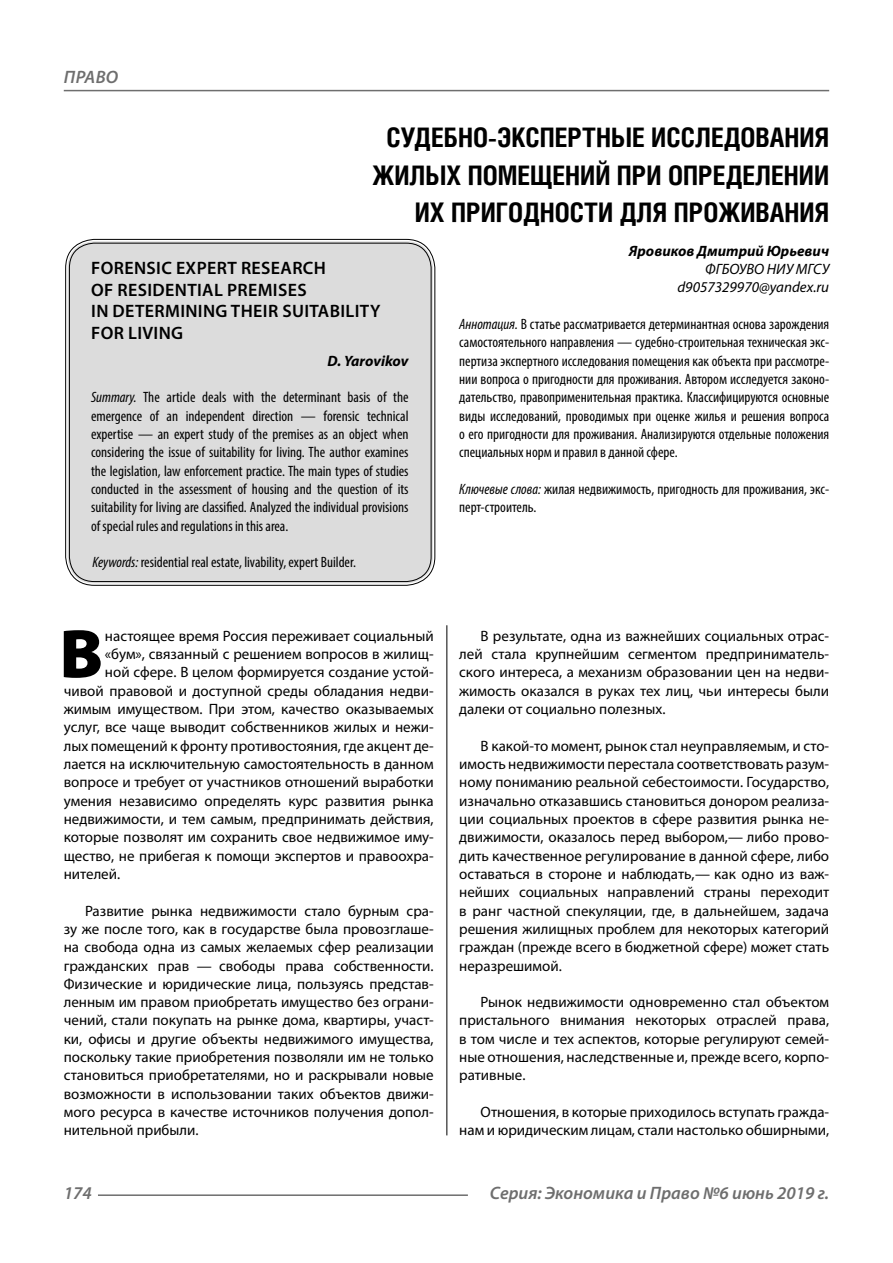
<style>
.page{position:relative;width:893px;height:1263px;background:#fff}
.page>*{position:absolute;margin:0;border:0;box-sizing:border-box;transform-origin:0 0}
.Bukvica{font:900 69.3px "Myriad Pro";color:#000}
.Header{font:700 27px/37.5px "Helios Cond";color:#000;text-align:right}
.Header-eng{font:600 18px/21.6px "Myriad Pro";letter-spacing:.02em;color:#000}
.t1{font:italic 600 18px "Myriad Pro";color:#6e6e6e}
.Normal{font:15px/18.3px "Myriad Pro";color:#000;text-align:justify}
.Bukvica-2{font:15px "Myriad Pro";color:#000}
.Annotation-rus{font:condensed 15px/18.3px "Myriad Pro";color:#000;text-align:justify}
.Annotation-eng{font:condensed 15px/18.3px "Myriad Pro";color:#000;text-align:justify}
.Author{font:italic 700 15px "Myriad Pro";color:#000}
.Author-email{font:italic 15px "Myriad Pro";color:#000}
.Author-doc{font:italic 15px "Myriad Pro";color:#000}
.Author-eng{font:italic 700 15px "Myriad Pro";letter-spacing:-.005em;color:#000}
.s1{font-style:italic}
</style>
<div class="page">
<hr style="left:446px;top:128px;width:1px;height:1007px;background:#000">
<div style="left:43px;top:0;width:786px;height:625px;background:#fff"></div>
<div style="left:68px;top:241px;width:365px;height:342px;background:#dcdcdc;border-radius:27px"></div>
<div style="left:69px;top:243px;width:362px;height:339px;border:1px solid #000;border-radius:25px"></div>
<hr style="left:98px;top:1194px;width:370px;height:2px;background:#6e6e6e">
<hr style="left:64px;top:90px;width:765px;height:1px;background:#6e6e6e">
<p class="t1" style="left:64px;top:66px;width:24px">Право</p>
<p class="Header" style="left:372px;top:118px;width:458px">СУДЕБНО-ЭКСПЕРТНЫЕ ИССЛЕДОВАНИЯ<br>ЖИЛЫХ ПОМЕЩЕНИЙ ПРИ ОПРЕДЕЛЕНИИ<br>ИХ ПРИГОДНОСТИ ДЛЯ ПРОЖИВАНИЯ</p>
<p class="Author" style="left:629px;top:241px;width:202px">Яровиков Дмитрий Юрьевич</p>
<p class="Author-doc" style="left:705px;top:260px;width:125px">ФГБОУВО НИУ МГСУ</p>
<p class="Author-email" style="left:677px;top:278px;width:153px">d9057329970@yandex.ru</p>
<p class="Annotation-rus" style="left:459px;top:315px;width:371px"><span class="s1">Аннотация.</span> В статье рассматривается детерминантная основа зарождения самостоятельного направления — судебно-строительная техническая экс&shy;пертиза экспертного исследования помещения как объекта при рассмотре&shy;нии вопроса о пригодности для проживания. Автором исследуется законо&shy;дательство, правоприменительная практика. Классифицируются основные виды исследований, проводимых при оценке жилья и решения вопроса о его пригодности для проживания. Анализируются отдельные положения специальных норм и правил в данной сфере.</p>
<p class="Annotation-rus" style="left:459px;top:480px;width:371px"><span class="s1">Ключевые слова:</span> жилая недвижимость, пригодность для проживания, экс&shy;перт-строитель.</p>
<p class="Header-eng" style="left:91px;top:257px;width:291px">FORENSIC EXPERT RESEARCH<br>OF RESIDENTIAL PREMISES<br>IN DETERMINING THEIR SUITABILITY<br>FOR LIVING</p>
<p class="Author-eng" style="left:328px;top:351px;width:82px">D. Yarovikov</p>
<p class="Annotation-eng" style="left:91px;top:388px;width:319px"><span class="s1">Summary.</span> The article deals with the determinant basis of the emergence of an independent direction — forensic technical expertise — an expert study of the premises as an object when considering the issue of suitability for living. The author examines the legislation, law enforcement practice. The main types of studies conducted in the assessment of housing and the question of its suitability for living are classified. Analyzed the individual provisions of special rules and regulations in this area.</p>
<p class="Annotation-eng" style="left:93px;top:553px;width:265px"><span class="s1">Keywords:</span> residential real estate, livability, expert Builder.</p>
<p class="Bukvica" style="left:59px;top:608px;width:45px">В</p>
<p class="Bukvica-2" style="left:105px;top:626px;width:330px">настоящее время Россия переживает социальный</p>
<p class="Bukvica-2" style="left:105px;top:645px;width:330px">«бум», связанный с решением вопросов в жилищ-</p>
<p class="Bukvica-2" style="left:105px;top:663px;width:330px">ной сфере. В целом формируется создание устой-</p>
<p class="Bukvica-2" style="left:64px;top:681px;width:371px">чивой правовой и доступной среды обладания недви-</p>
<p class="Bukvica-2" style="left:64px;top:700px;width:371px">жимым имуществом. При этом, качество оказываемых</p>
<p class="Bukvica-2" style="left:64px;top:718px;width:371px">услуг, все чаще выводит собственников жилых и нежи-</p>
<p class="Bukvica-2" style="left:64px;top:736px;width:371px">лых помещений к фронту противостояния, где акцент де-</p>
<p class="Bukvica-2" style="left:64px;top:755px;width:371px">лается на исключительную самостоятельность в данном</p>
<p class="Bukvica-2" style="left:64px;top:773px;width:371px">вопросе и требует от участников отношений выработки</p>
<p class="Bukvica-2" style="left:64px;top:791px;width:371px">умения независимо определять курс развития рынка</p>
<p class="Bukvica-2" style="left:64px;top:810px;width:371px">недвижимости, и тем самым, предпринимать действия,</p>
<p class="Bukvica-2" style="left:64px;top:828px;width:371px">которые позволят им сохранить свое недвижимое иму-</p>
<p class="Bukvica-2" style="left:64px;top:846px;width:371px">щество, не прибегая к помощи экспертов и правоохра-</p>
<p class="Bukvica-2" style="left:64px;top:864px;width:58px">нителей.</p>
<p class="Normal" style="left:64px;top:901px;width:371px;text-indent:21px">Развитие рынка недвижимости стало бурным сра&shy;зу же после того, как в государстве была провозглаше&shy;на свобода одна из самых желаемых сфер реализации гражданских прав — свободы права собственности.<br>Физические и юридические лица, пользуясь представ&shy;ленным им правом приобретать имущество без ограни&shy;чений, стали покупать на рынке дома, квартиры, участ&shy;ки, офисы и другие объекты недвижимого имущества, поскольку такие приобретения позволяли им не только становиться приобретателями, но и раскрывали новые возможности в использовании таких объектов движи&shy;мого ресурса в качестве источников получения допол&shy;нительной прибыли.</p>
<p class="Normal" style="left:459px;top:626px;width:371px;text-indent:21px">В результате, одна из важнейших социальных отрас&shy;лей стала крупнейшим сегментом предприниматель&shy;ского интереса, а механизм образовании цен на недви&shy;жимость оказался в руках тех лиц, чьи интересы были далеки от социально полезных.</p>
<p class="Normal" style="left:459px;top:736px;width:371px;text-indent:21px">В какой-то момент, рынок стал неуправляемым, и сто&shy;имость недвижимости перестала соответствовать разум&shy;ному пониманию реальной себестоимости. Государство, изначально отказавшись становиться донором реализа&shy;ции социальных проектов в сфере развития рынка не&shy;движимости, оказалось перед выбором,— либо прово&shy;дить качественное регулирование в данной сфере, либо оставаться в стороне и наблюдать,— как одно из важ&shy;нейших социальных направлений страны переходит в ранг частной спекуляции, где, в дальнейшем, задача решения жилищных проблем для некоторых категорий граждан (прежде всего в бюджетной сфере) может стать неразрешимой.</p>
<p class="Normal" style="left:459px;top:993px;width:371px;text-indent:21px">Рынок недвижимости одновременно стал объектом пристального внимания некоторых отраслей права, в том числе и тех аспектов, которые регулируют семей&shy;ные отношения, наследственные и, прежде всего, корпо&shy;ративные.</p>
<p class="Normal" style="left:459px;top:1103px;width:371px;text-align:right">Отношения, в которые приходилось вступать гражда&shy;нам и юридическим лицам, стали настолько обширными,</p>
<p class="t1" style="left:64px;top:1182px;width:30px">174</p>
<p class="t1" style="left:490px;top:1182px;width:341px">Серия: Экономика и Право №6 июнь 2019 г.</p>
</div>
